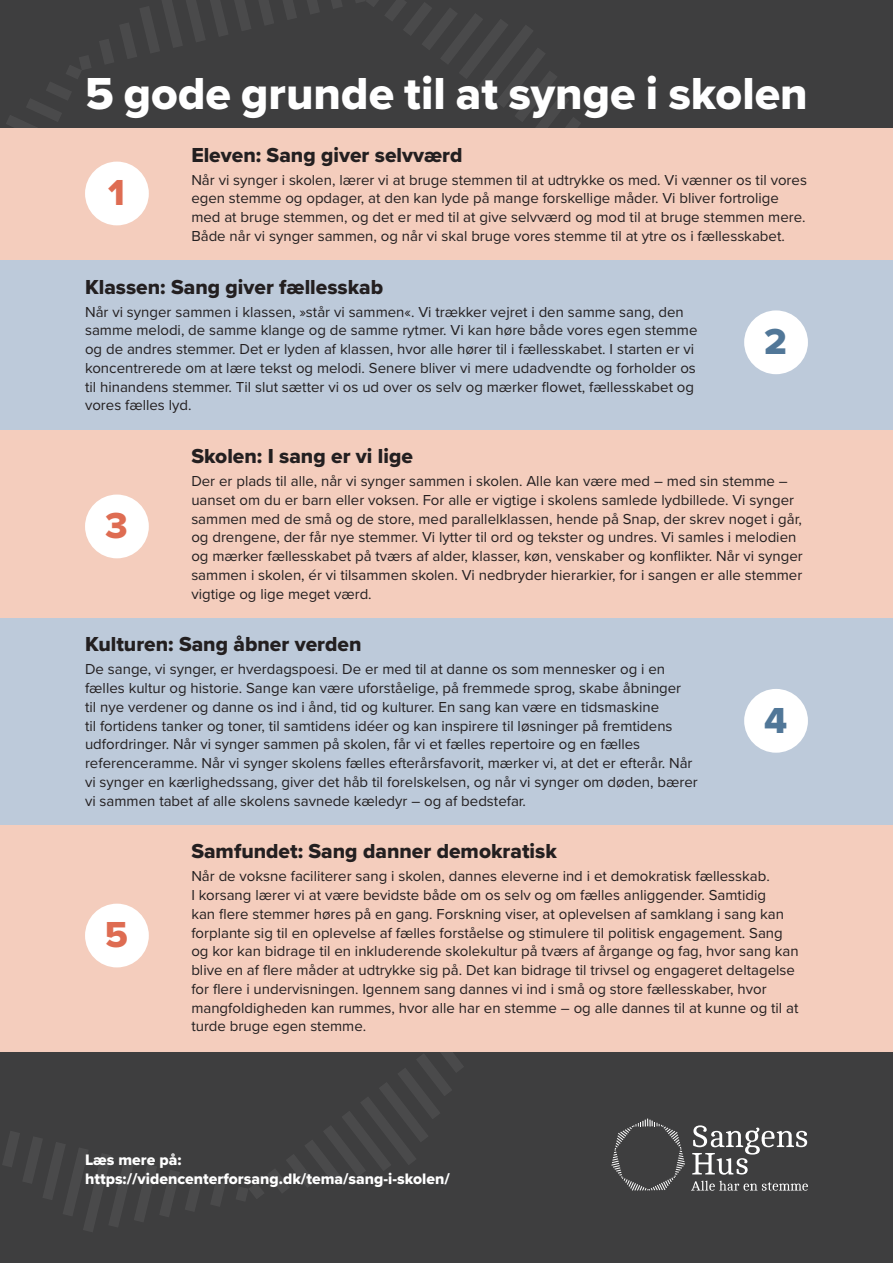
<style>
.page{position:relative;width:893px;height:1263px;background:#fff}
.page>*{position:absolute;margin:0;border:0;box-sizing:border-box;transform-origin:0 0}
.rubrik{font:46.5px "Proxima Nova Extrabld";color:#fff}
.t1{font:37.5px "Proxima Nova Extrabld";color:#de6c52}
.t2{font:37.5px "Proxima Nova Extrabld";color:#517798}
.broedtxt_left{font:21px "Proxima Nova Extrabld";color:#231f20}
.broedtxt_right{font:21px "Proxima Nova Extrabld";color:#231f20}
.broedtxt_right-2{font:15.75px/18.8px "Proxima Nova Extrabld";color:#fff}
.broedtxt_left-2{font:15px/18.8px "Proxima Nova";color:#231f20}
.broedtxt_right-3{font:15px/18.8px "Proxima Nova";color:#231f20}
</style>
<div class="page">
<div style="left:0;top:1050px;width:893px;height:213px;background:#3e3e3f"></div>
<svg style="left:211px;top:1181px;width:14px;height:25px"></svg>
<svg style="left:3px;top:1131px;width:199px;height:101px"></svg>
<svg style="left:236px;top:1051px;width:228px;height:150px"></svg>
<div style="left:0;top:0;width:893px;height:136px;background:#3e3e3f"></div>
<svg style="left:331px;top:0;width:11px;height:9px"></svg>
<svg style="left:99px;top:0;width:220px;height:64px"></svg>
<svg style="left:6px;top:56px;width:85px;height:72px"></svg>
<svg style="left:356px;top:0;width:224px;height:128px"></svg>
<div style="left:0;top:128px;width:893px;height:55px;background:#f4cdbd"></div>
<div style="left:0;top:156px;width:893px;height:105px;background:#f4cdbd"></div>
<div style="left:0;top:260px;width:893px;height:55px;background:#bdcada"></div>
<div style="left:0;top:288px;width:893px;height:142px;background:#bdcada"></div>
<div style="left:0;top:430px;width:893px;height:54px;background:#f4cdbd"></div>
<div style="left:0;top:458px;width:893px;height:160px;background:#f4cdbd"></div>
<div style="left:0;top:618px;width:893px;height:54px;background:#bdcada"></div>
<div style="left:0;top:646px;width:893px;height:179px;background:#bdcada"></div>
<div style="left:0;top:825px;width:893px;height:54px;background:#f4cdbd"></div>
<div style="left:0;top:853px;width:893px;height:198px;background:#f4cdbd"></div>
<div style="left:85px;top:162px;width:64px;height:63px;background:#fff;border-radius:50%"></div>
<div style="left:744px;top:310px;width:64px;height:64px;background:#fff;border-radius:50%"></div>
<div style="left:744px;top:689px;width:64px;height:64px;background:#fff;border-radius:50%"></div>
<div style="left:85px;top:495px;width:64px;height:63px;background:#fff;border-radius:50%"></div>
<div style="left:85px;top:904px;width:64px;height:63px;background:#fff;border-radius:50%"></div>
<svg style="left:611px;top:1118px;width:74px;height:73px"></svg>
<svg style="left:692px;top:1125px;width:115px;height:50px"></svg>
<svg style="left:691px;top:1181px;width:117px;height:10px"></svg>
<p class="rubrik" style="left:85px;top:59px;width:724px">5 gode grunde til at synge i skolen</p>
<p class="broedtxt_left" style="left:191px;top:139px;width:273px">Eleven: Sang giver selvværd</p>
<p class="broedtxt_left-2" style="left:191px;top:169px;width:617px">Når vi synger i skolen, lærer vi at bruge stemmen til at udtrykke os med. Vi vænner os til vores egen stemme og opdager, at den kan lyde på mange forskellige måder. Vi bliver fortrolige med at bruge stemmen, og det er med til at give selvværd og mod til at bruge stemmen mere.<br>Både når vi synger sammen, og når vi skal bruge vores stemme til at ytre os i fællesskabet.</p>
<p class="broedtxt_right" style="left:85px;top:271px;width:300px">Klassen: Sang giver fællesskab</p>
<p class="broedtxt_right-3" style="left:85px;top:302px;width:614px">Når vi synger sammen i klassen, »står vi sammen«. Vi trækker vejret i den samme sang, den samme melodi, de samme klange og de samme rytmer. Vi kan høre både vores egen stemme og de andres stemmer. Det er lyden af klassen, hvor alle hører til i fællesskabet. I starten er vi koncentrerede om at lære tekst og melodi. Senere bliver vi mere udadvendte og forholder os til hinandens stemmer. Til slut sætter vi os ud over os selv og mærker flowet, fællesskabet og vores fælles lyd.</p>
<p class="broedtxt_left" style="left:191px;top:440px;width:223px">Skolen: I sang er vi lige</p>
<p class="broedtxt_left-2" style="left:191px;top:471px;width:613px">Der er plads til alle, når vi synger sammen i skolen. Alle kan være med – med sin stemme – uanset om du er barn eller voksen. For alle er vigtige i skolens samlede lydbillede. Vi synger sammen med de små og de store, med parallelklassen, hende på Snap, der skrev noget i går, og drengene, der får nye stemmer. Vi lytter til ord og tekster og undres. Vi samles i melodien og mærker fællesskabet på tværs af alder, klasser, køn, venskaber og konflikter. Når vi synger sammen i skolen, ér vi tilsammen skolen. Vi nedbryder hierarkier, for i sangen er alle stemmer vigtige og lige meget værd.</p>
<p class="broedtxt_right" style="left:85px;top:629px;width:278px">Kulturen: Sang åbner verden</p>
<p class="broedtxt_right-3" style="left:85px;top:659px;width:614px">De sange, vi synger, er hverdagspoesi. De er med til at danne os som mennesker og i en fælles kultur og historie. Sange kan være uforståelige, på fremmede sprog, skabe åbninger<br>til nye verdener og danne os ind i ånd, tid og kulturer. En sang kan være en tidsmaskine<br>til fortidens tanker og toner, til samtidens idéer og kan inspirere til løsninger på fremtidens udfordringer. Når vi synger sammen på skolen, får vi et fælles repertoire og en fælles referenceramme. Når vi synger skolens fælles efterårsfavorit, mærker vi, at det er efterår. Når vi synger en kærlighedssang, giver det håb til forelskelsen, og når vi synger om døden, bærer vi sammen tabet af alle skolens savnede kæledyr – og af bedstefar.</p>
<p class="broedtxt_left" style="left:191px;top:836px;width:367px">Samfundet: Sang danner demokratisk</p>
<p class="broedtxt_left-2" style="left:191px;top:866px;width:609px">Når de voksne faciliterer sang i skolen, dannes eleverne ind i et demokratisk fællesskab.<br>I korsang lærer vi at være bevidste både om os selv og om fælles anliggender. Samtidig<br>kan flere stemmer høres på en gang. Forskning viser, at oplevelsen af samklang i sang kan forplante sig til en oplevelse af fælles forståelse og stimulere til politisk engagement. Sang og kor kan bidrage til en inkluderende skolekultur på tværs af årgange og fag, hvor sang kan blive en af flere måder at udtrykke sig på. Det kan bidrage til trivsel og engageret deltagelse for flere i undervisningen. Igennem sang dannes vi ind i små og store fællesskaber, hvor mangfoldigheden kan rummes, hvor alle har en stemme – og alle dannes til at kunne og til at turde bruge egen stemme.</p>
<p class="t1" style="left:108px;top:165px;width:18px">1</p>
<p class="t2" style="left:764px;top:314px;width:24px">2</p>
<p class="t1" style="left:105px;top:498px;width:24px">3</p>
<p class="t2" style="left:764px;top:692px;width:25px">4</p>
<p class="t1" style="left:105px;top:907px;width:25px">5</p>
<p class="broedtxt_right-2" style="left:85px;top:1150px;width:366px">Læs mere på: https://videncenterforsang.dk/tema/sang-i-skolen/</p>
</div>
